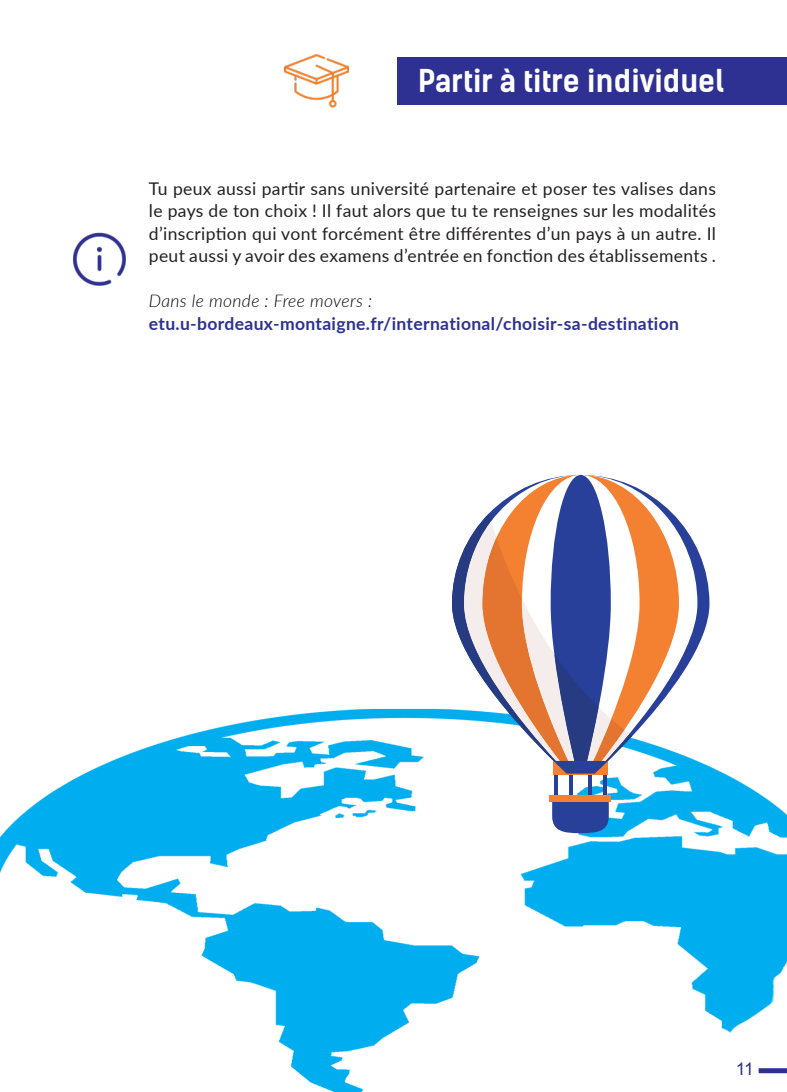
<style>
.page{position:relative;width:787px;height:1092px;background:#fff}
.page>*{position:absolute;margin:0;border:0;box-sizing:border-box;transform-origin:0 0}
.t1{font:700 30px "Kelson Sans";color:#fff}
.t2{font:17.5px/22.5px "Lato";letter-spacing:.02em;color:#231f20;text-align:justify}
.t3{font:700 17.5px "Lato";letter-spacing:.02em;color:#2e3192}
.t4{font:italic 300 17.5px "Lato";letter-spacing:.02em;color:#000}
.t5{font:17.5px "Arial";color:#2e3092}
</style>
<div class="page">
<img style="left:285px;top:54px;width:64px;height:54px">
<img style="left:72px;top:232px;width:54px;height:54px">
<div style="left:397px;top:57px;width:390px;height:48px;background:#2e3092"></div>
<img style="left:0;top:474px;width:787px;height:617px">
<hr style="left:554px;top:772px;width:3px;height:30px;background:#28409a">
<hr style="left:569px;top:772px;width:3px;height:30px;background:#28409a">
<hr style="left:603px;top:772px;width:4px;height:30px;background:#28409a">
<hr style="left:588px;top:772px;width:3px;height:30px;background:#28409a">
<svg style="left:697px;top:475px;width:12px;height:298px"></svg>
<svg style="left:679px;top:475px;width:18px;height:298px"></svg>
<svg style="left:639px;top:475px;width:40px;height:298px"></svg>
<svg style="left:632px;top:475px;width:7px;height:298px"></svg>
<svg style="left:553px;top:773px;width:54px;height:1px"></svg>
<svg style="left:552px;top:801px;width:57px;height:32px;background:#354d9d"></svg>
<svg style="left:452px;top:475px;width:180px;height:298px"></svg>
<div style="left:550px;top:794px;width:61px;height:7px;background:#f48032"></div>
<p class="t1" style="left:418px;top:62px;width:307px">Partir à titre individuel</p>
<p class="t2" style="left:149px;top:176px;width:568px">Tu peux aussi partir sans université partenaire et poser tes valises dans le pays de ton choix ! Il faut alors que tu te renseignes sur les modalités d’inscription qui vont forcément être différentes d’un pays à un autre. Il peut aussi y avoir des examens d’entrée en fonction des établissements .</p>
<p class="t4" style="left:149px;top:289px;width:225px">Dans le monde : Free movers :</p>
<p class="t3" style="left:149px;top:311px;width:531px">etu.u-bordeaux-montaigne.fr/international/choisir-sa-destination</p>
<p class="t5" style="left:735px;top:1057px;width:20px">11</p>
</div>
